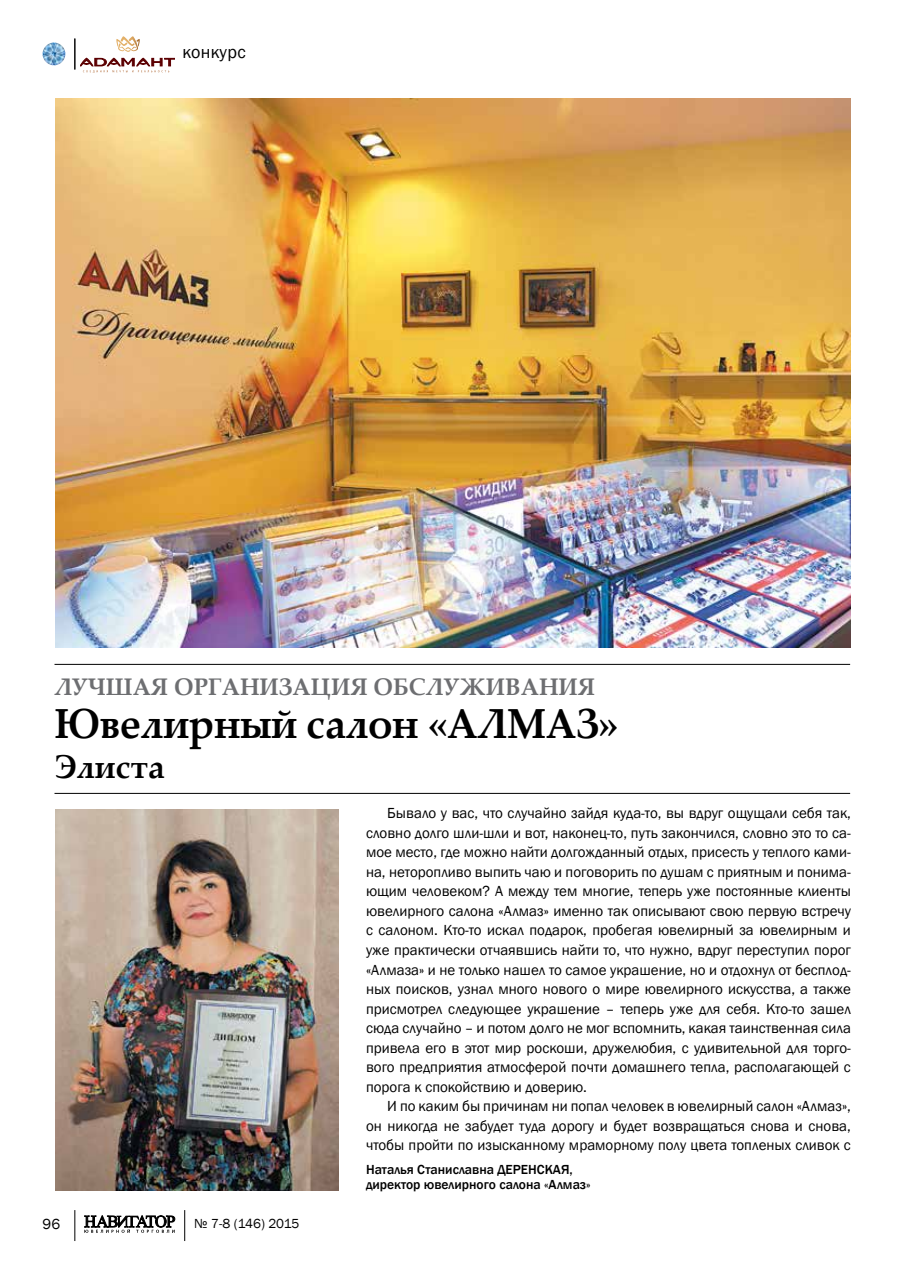
<style>
.page{position:relative;width:902px;height:1263px;background:#fff}
.page>*{position:absolute;margin:0;border:0;box-sizing:border-box;transform-origin:0 0}
.t1{font:700 42px "Palatino Linotype";letter-spacing:-.01em;color:#000;scale:.94 1}
.t2{font:700 33px "Palatino Linotype";color:#000;scale:.95 1}
.t3{font:700 24px "Palatino Linotype";color:#6d6e71}
.t4{font:18px "Franklin Gothic";letter-spacing:.02em;color:#000}
.t5{font:15px/19.5px "Franklin Gothic";color:#000;text-align:justify}
.t6{font:500 13.5px/15px "Franklin Gothic";color:#000}
.t7{font:13.5px "Franklin Gothic";letter-spacing:-.015em;color:#000}
</style>
<div class="page">
<img style="left:43px;top:43px;width:22px;height:22px;border-radius:11px">
<svg style="left:84px;top:1215px;width:91px;height:18px"></svg>
<hr style="left:184px;top:1210px;width:1px;height:31px;background:#000">
<hr style="left:74px;top:1210px;width:1px;height:31px;background:#000">
<hr style="left:74px;top:39px;width:1px;height:30px;background:#000">
<svg style="left:80px;top:58px;width:95px;height:15px"></svg>
<svg style="left:116px;top:36px;width:24px;height:15px"></svg>
<hr style="left:54px;top:793px;width:796px;height:1px;background:#000">
<hr style="left:54px;top:664px;width:796px;height:1px;background:#000">
<img style="left:55px;top:98px;width:795px;height:549px">
<img style="left:55px;top:809px;width:284px;height:382px">
<p class="t4" style="left:182px;top:41px;width:65px">конкурс</p>
<h3 class="t3" style="left:54px;top:670px;width:542px">Лучшая организация обслуживания</h3>
<h1 class="t1" style="left:54px;top:694px;width:601px">Ювелирный салон «АЛМАЗ»</h1>
<h2 class="t2" style="left:54px;top:743px;width:118px">Элиста</h2>
<p class="t5" style="left:43px;top:1214px;width:19px">96</p>
<p class="t7" style="left:194px;top:1215px;width:107px">№ 7-8 (146) 2015</p>
<p class="t5" style="left:366px;top:804px;width:486px;text-indent:21px">Бывало у вас, что случайно зайдя куда-то, вы вдруг ощущали себя так, словно долго шли-шли и вот, наконец-то, путь закончился, словно это то са&shy;мое место, где можно найти долгожданный отдых, присесть у теплого ками&shy;на, неторопливо выпить чаю и поговорить по душам с приятным и понима&shy;ющим человеком? А между тем многие, теперь уже постоянные клиенты ювелирного салона «Алмаз» именно так описывают свою первую встречу с салоном. Кто-то искал подарок, пробегая ювелирный за ювелирным и уже практически отчаявшись найти то, что нужно, вдруг переступил порог «Алмаза» и не только нашел то самое украшение, но и отдохнул от бесплод&shy;ных поисков, узнал много нового о мире ювелирного искусства, а также присмотрел следующее украшение – теперь уже для себя. Кто-то зашел сюда случайно – и потом долго не мог вспомнить, какая таинственная сила привела его в этот мир роскоши, дружелюбия, с удивительной для торго&shy;вого предприятия атмосферой почти домашнего тепла, располагающей с порога к спокойствию и доверию.</p>
<p class="t5" style="left:366px;top:1096px;width:486px;text-indent:21px">И по каким бы причинам ни попал человек в ювелирный салон «Алмаз», он никогда не забудет туда дорогу и будет возвращаться снова и снова, чтобы пройти по изысканному мраморному полу цвета топленых сливок с</p>
<p class="t6" style="left:366px;top:1162px;width:226px">Наталья Станиславна ДЕРЕНСКАЯ, директор ювелирного салона «Алмаз»</p>
</div>
